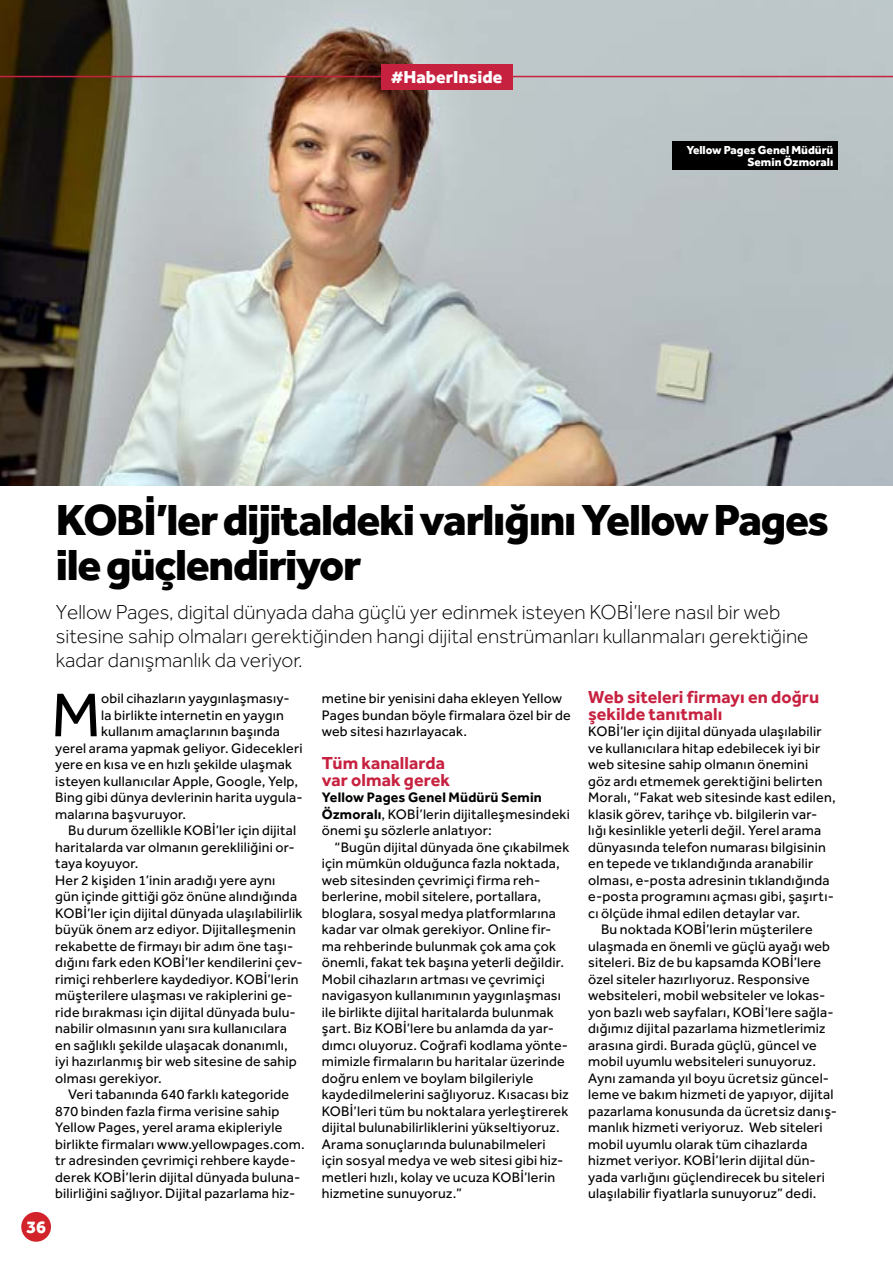
<style>
.page{position:relative;width:893px;height:1263px;background:#fff}
.page>*{position:absolute;margin:0;border:0;box-sizing:border-box;transform-origin:0 0}
.t1{font:63.75px "Effra";color:#000}
.t2{font:800 45px/45px "Effra";letter-spacing:-.03em;color:#000}
.t3{font:300 21px/24px "Effra";color:#000}
.t4{font:700 18px/16.5px "Effra";letter-spacing:.005em;color:#c72140}
.t5{font:800 18px "Effra";color:#fff}
.t6{font:14.25px/16.5px "Effra";letter-spacing:.015em;color:#000}
.t7{font:800 12px/12px "Effra";color:#fff;text-align:right}
.s1{font-weight:700}
</style>
<div class="page">
<img style="left:0;top:0;width:893px;height:485px">
<div style="left:21px;top:1212px;width:30px;height:30px;background:#d2232a;border-radius:50%"></div>
<hr style="left:0;top:76px;width:893px;height:1px;background:#c72140">
<div style="left:381px;top:64px;width:131px;height:25px;background:#c72140"></div>
<div style="left:672px;top:142px;width:166px;height:28px;background:#000"></div>
<p class="t5" style="left:391px;top:65px;width:113px">#HaberInside</p>
<p class="t7" style="left:686px;top:143px;width:149px">Yellow Pages Genel Müdürü<br>Semin Özmoralı</p>
<p class="t5" style="left:26px;top:1216px;width:21px">36</p>
<h2 class="t2" style="left:56px;top:496px;width:775px">KOBİ’ler dijitaldeki varlığını Yellow Pages ile güçlendiriyor</h2>
<h3 class="t3" style="left:56px;top:600px;width:754px">Yellow Pages, digital dünyada daha güçlü yer edinmek isteyen KOBİ’lere nasıl bir web sitesine sahip olmaları gerektiğinden hangi dijital enstrümanları kullanmaları gerektiğine kadar danışmanlık da veriyor.</h3>
<h1 class="t1" style="left:51px;top:678px;width:52px">M</h1>
<p class="t6" style="left:101px;top:690px;width:190px">obil cihazların yaygınlaşmasıy-</p>
<p class="t6" style="left:101px;top:707px;width:184px">la birlikte internetin en yaygın</p>
<p class="t6" style="left:101px;top:723px;width:180px">kullanım amaçlarının başında</p>
<p class="t6" style="left:55px;top:740px;width:249px">yerel arama yapmak geliyor. Gidecekleri</p>
<p class="t6" style="left:55px;top:756px;width:238px">yere en kısa ve en hızlı şekilde ulaşmak</p>
<p class="t6" style="left:55px;top:773px;width:244px">isteyen kullanıcılar Apple, Google, Yelp,</p>
<p class="t6" style="left:55px;top:789px;width:249px">Bing gibi dünya devlerinin harita uygula-</p>
<p class="t6" style="left:55px;top:806px;width:132px">malarına başvuruyor.</p>
<p class="t6" style="left:68px;top:822px;width:230px">Bu durum özellikle KOBİ’ler için dijital</p>
<p class="t6" style="left:55px;top:839px;width:241px">haritalarda var olmanın gerekliliğini or-</p>
<p class="t6" style="left:55px;top:855px;width:85px">taya koyuyor.</p>
<p class="t6" style="left:55px;top:872px;width:222px">Her 2 kişiden 1’inin aradığı yere aynı</p>
<p class="t6" style="left:55px;top:888px;width:243px">gün içinde gittiği göz önüne alındığında</p>
<p class="t6" style="left:55px;top:905px;width:249px">KOBİ’ler için dijital dünyada ulaşılabilirlik</p>
<p class="t6" style="left:55px;top:921px;width:242px">büyük önem arz ediyor. Dijitalleşmenin</p>
<p class="t6" style="left:55px;top:938px;width:239px">rekabette de firmayı bir adım öne taşı-</p>
<p class="t6" style="left:55px;top:954px;width:249px">dığını fark eden KOBİ’ler kendilerini çev-</p>
<p class="t6" style="left:55px;top:971px;width:245px">rimiçi rehberlere kaydediyor. KOBİ’lerin</p>
<p class="t6" style="left:55px;top:987px;width:239px">müşterilere ulaşması ve rakiplerini ge-</p>
<p class="t6" style="left:55px;top:1004px;width:242px">ride bırakması için dijital dünyada bulu-</p>
<p class="t6" style="left:55px;top:1020px;width:233px">nabilir olmasının yanı sıra kullanıcılara</p>
<p class="t6" style="left:55px;top:1037px;width:234px">en sağlıklı şekilde ulaşacak donanımlı,</p>
<p class="t6" style="left:55px;top:1053px;width:243px">iyi hazırlanmış bir web sitesine de sahip</p>
<p class="t6" style="left:55px;top:1070px;width:108px">olması gerekiyor.</p>
<p class="t6" style="left:68px;top:1086px;width:223px">Veri tabanında 640 farklı kategoride</p>
<p class="t6" style="left:55px;top:1103px;width:226px">870 binden fazla firma verisine sahip</p>
<p class="t6" style="left:55px;top:1119px;width:229px">Yellow Pages, yerel arama ekipleriyle</p>
<p class="t6" style="left:55px;top:1136px;width:251px">birlikte firmaları www.yellowpages.com.</p>
<p class="t6" style="left:55px;top:1152px;width:242px">tr adresinden çevrimiçi rehbere kayde-</p>
<p class="t6" style="left:55px;top:1169px;width:247px">derek KOBİ’lerin dijital dünyada buluna-</p>
<p class="t6" style="left:55px;top:1185px;width:242px">bilirliğini sağlıyor. Dijital pazarlama hiz-</p>
<p class="t6" style="left:322px;top:690px;width:251px">metine bir yenisini daha ekleyen Yellow<br>Pages bundan böyle firmalara özel bir de web sitesi hazırlayacak.</p>
<p class="t4" style="left:322px;top:755px;width:130px">Tüm kanallarda var olmak gerek</p>
<p class="t6" style="left:322px;top:789px;width:250px"><span class="s1">Yellow Pages Genel Müdürü Semin<br>Özmoralı</span>, KOBİ’lerin dijitalleşmesindeki önemi şu sözlerle anlatıyor:</p>
<p class="t6" style="left:322px;top:839px;width:249px;text-indent:13px">“Bugün dijital dünyada öne çıkabilmek için mümkün olduğunca fazla noktada, web sitesinden çevrimiçi firma reh&shy;berlerine, mobil sitelere, portallara, bloglara, sosyal medya platformlarına kadar var olmak gerekiyor. Online fir&shy;ma rehberinde bulunmak çok ama çok önemli, fakat tek başına yeterli değildir.<br>Mobil cihazların artması ve çevrimiçi navigasyon kullanımının yaygınlaşması ile birlikte dijital haritalarda bulunmak şart. Biz KOBİ’lere bu anlamda da yar&shy;dımcı oluyoruz. Coğrafi kodlama yönte&shy;mimizle firmaların bu haritalar üzerinde doğru enlem ve boylam bilgileriyle kaydedilmelerini sağlıyoruz. Kısacası biz KOBİ’leri tüm bu noktalara yerleştirerek dijital bulunabilirliklerini yükseltiyoruz.<br>Arama sonuçlarında bulunabilmeleri için sosyal medya ve web sitesi gibi hiz&shy;metleri hızlı, kolay ve ucuza KOBİ’lerin hizmetine sunuyoruz.”</p>
<p class="t4" style="left:588px;top:689px;width:232px">Web siteleri firmayı en doğru şekilde tanıtmalı</p>
<p class="t6" style="left:588px;top:723px;width:235px">KOBİ’ler için dijital dünyada ulaşılabilir</p>
<p class="t6" style="left:588px;top:740px;width:234px">ve kullanıcılara hitap edebilecek iyi bir</p>
<p class="t6" style="left:588px;top:756px;width:221px">web sitesine sahip olmanın önemini</p>
<p class="t6" style="left:588px;top:773px;width:236px">göz ardı etmemek gerektiğini belirten</p>
<p class="t6" style="left:588px;top:789px;width:249px">Moralı, “Fakat web sitesinde kast edilen,</p>
<p class="t6" style="left:588px;top:806px;width:231px">klasik görev, tarihçe vb. bilgilerin var-</p>
<p class="t6" style="left:588px;top:822px;width:235px">lığı kesinlikle yeterli değil. Yerel arama</p>
<p class="t6" style="left:588px;top:839px;width:239px">dünyasında telefon numarası bilgisinin</p>
<p class="t6" style="left:588px;top:855px;width:226px">en tepede ve tıklandığında aranabilir</p>
<p class="t6" style="left:588px;top:872px;width:243px">olması, e-posta adresinin tıklandığında</p>
<p class="t6" style="left:588px;top:888px;width:247px">e-posta programını açması gibi, şaşırtı-</p>
<p class="t6" style="left:588px;top:905px;width:214px">cı ölçüde ihmal edilen detaylar var.</p>
<p class="t6" style="left:601px;top:921px;width:213px">Bu noktada KOBİ’lerin müşterilere</p>
<p class="t6" style="left:588px;top:938px;width:243px">ulaşmada en önemli ve güçlü ayağı web</p>
<p class="t6" style="left:588px;top:954px;width:234px">siteleri. Biz de bu kapsamda KOBİ’lere</p>
<p class="t6" style="left:588px;top:971px;width:223px">özel siteler hazırlıyoruz. Responsive</p>
<p class="t6" style="left:588px;top:987px;width:239px">websiteleri, mobil websiteler ve lokas-</p>
<p class="t6" style="left:588px;top:1004px;width:247px">yon bazlı web sayfaları, KOBİ’lere sağla-</p>
<p class="t6" style="left:588px;top:1020px;width:239px">dığımız dijital pazarlama hizmetlerimiz</p>
<p class="t6" style="left:588px;top:1037px;width:230px">arasına girdi. Burada güçlü, güncel ve</p>
<p class="t6" style="left:588px;top:1053px;width:229px">mobil uyumlu websiteleri sunuyoruz.</p>
<p class="t6" style="left:588px;top:1070px;width:242px">Aynı zamanda yıl boyu ücretsiz güncel-</p>
<p class="t6" style="left:588px;top:1086px;width:247px">leme ve bakım hizmeti de yapıyor, dijital</p>
<p class="t6" style="left:588px;top:1103px;width:250px">pazarlama konusunda da ücretsiz danış-</p>
<p class="t6" style="left:588px;top:1119px;width:236px">manlık hizmeti veriyoruz. Web siteleri</p>
<p class="t6" style="left:588px;top:1136px;width:221px">mobil uyumlu olarak tüm cihazlarda</p>
<p class="t6" style="left:588px;top:1152px;width:229px">hizmet veriyor. KOBİ’lerin dijital dün-</p>
<p class="t6" style="left:588px;top:1169px;width:238px">yada varlığını güçlendirecek bu siteleri</p>
<p class="t6" style="left:588px;top:1185px;width:230px">ulaşılabilir fiyatlarla sunuyoruz” dedi.</p>
</div>
